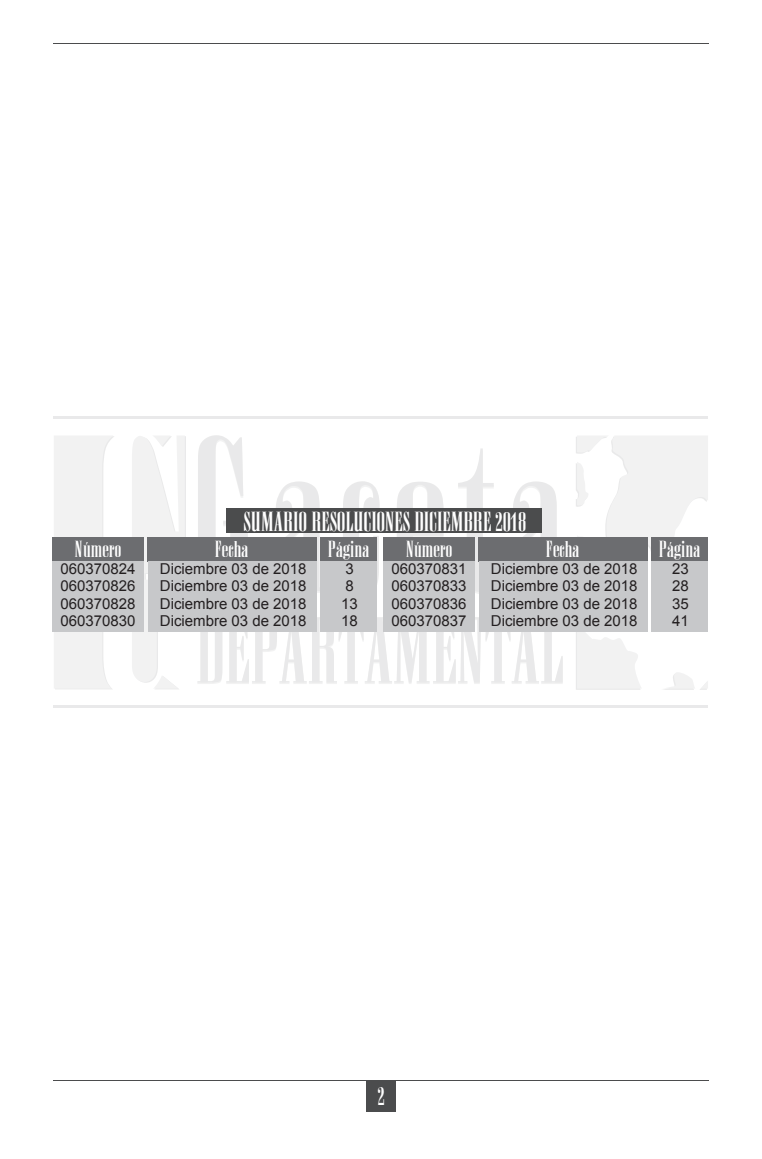
<style>
.page{position:relative;width:762px;height:1159px;background:#fff}
.page>*{position:absolute;margin:0;border:0;box-sizing:border-box;transform-origin:0 0}
.t1{font:23.75px "Anatevka";color:#fff}
.t2{font:22.5px "Anatevka";color:#fff}
.t3{font:20px "Anatevka";color:#fff}
.t4{font:15px "Arial";color:#231f20}
</style>
<div class="page">
<svg style="left:198px;top:435px;width:50px;height:102px"></svg>
<svg style="left:276px;top:481px;width:44px;height:113px"></svg>
<svg style="left:343px;top:481px;width:36px;height:102px"></svg>
<svg style="left:397px;top:482px;width:46px;height:55px"></svg>
<svg style="left:458px;top:448px;width:36px;height:146px"></svg>
<svg style="left:513px;top:481px;width:44px;height:56px"></svg>
<svg style="left:197px;top:617px;width:366px;height:67px"></svg>
<hr style="left:54px;top:705px;width:654px;height:2px;background:#4b4c4d">
<hr style="left:54px;top:416px;width:654px;height:2px;background:#4b4c4d">
<svg style="left:132px;top:436px;width:54px;height:253px"></svg>
<svg style="left:54px;top:436px;width:61px;height:253px"></svg>
<svg style="left:576px;top:436px;width:132px;height:141px"></svg>
<svg style="left:664px;top:672px;width:44px;height:18px"></svg>
<svg style="left:576px;top:631px;width:66px;height:59px"></svg>
<div style="left:366px;top:1080px;width:30px;height:31px;background:#4b4c4d"></div>
<hr style="left:53px;top:1080px;width:656px;height:1px;background:#4b4c4d">
<hr style="left:53px;top:43px;width:656px;height:1px;background:#4b4c4d">
<div style="left:52px;top:537px;width:91px;height:24px;background:#6c6d70"></div>
<div style="left:383px;top:537px;width:91px;height:24px;background:#6c6d70"></div>
<div style="left:147px;top:537px;width:169px;height:24px;background:#6c6d70"></div>
<div style="left:478px;top:537px;width:169px;height:24px;background:#6c6d70"></div>
<div style="left:320px;top:537px;width:57px;height:24px;background:#6c6d70"></div>
<div style="left:651px;top:537px;width:57px;height:24px;background:#6c6d70"></div>
<div style="left:52px;top:561px;width:91px;height:70px;background:#c7c8ca"></div>
<div style="left:383px;top:561px;width:91px;height:70px;background:#c7c8ca"></div>
<div style="left:148px;top:561px;width:168px;height:70px;background:#c7c8ca"></div>
<div style="left:479px;top:561px;width:168px;height:70px;background:#c7c8ca"></div>
<div style="left:320px;top:561px;width:57px;height:70px;background:#c7c8ca"></div>
<div style="left:651px;top:561px;width:57px;height:70px;background:#c7c8ca"></div>
<div style="left:227px;top:508px;width:315px;height:25px;background:#4b4c4d"></div>
<p class="t1" style="left:243px;top:507px;width:284px">SUMARIO RESOLUCIONES DICIEMBRE 2018</p>
<p class="t3" style="left:75px;top:537px;width:47px">Número</p>
<p class="t3" style="left:406px;top:537px;width:47px">Número</p>
<p class="t4" style="left:60px;top:559px;width:77px">060370824</p>
<p class="t4" style="left:60px;top:576px;width:77px">060370826</p>
<p class="t4" style="left:60px;top:594px;width:77px">060370828</p>
<p class="t4" style="left:60px;top:611px;width:77px">060370830</p>
<p class="t3" style="left:215px;top:537px;width:35px">Fecha</p>
<p class="t3" style="left:545px;top:537px;width:35px">Fecha</p>
<p class="t4" style="left:160px;top:559px;width:148px">Diciembre 03 de 2018</p>
<p class="t4" style="left:160px;top:576px;width:148px">Diciembre 03 de 2018</p>
<p class="t4" style="left:160px;top:594px;width:148px">Diciembre 03 de 2018</p>
<p class="t4" style="left:160px;top:611px;width:148px">Diciembre 03 de 2018</p>
<p class="t3" style="left:327px;top:537px;width:43px">Página</p>
<p class="t3" style="left:658px;top:537px;width:43px">Página</p>
<p class="t4" style="left:345px;top:559px;width:10px">3</p>
<p class="t4" style="left:345px;top:576px;width:10px">8</p>
<p class="t4" style="left:341px;top:594px;width:18px">13</p>
<p class="t4" style="left:341px;top:611px;width:18px">18</p>
<p class="t4" style="left:391px;top:559px;width:77px">060370831</p>
<p class="t4" style="left:391px;top:576px;width:77px">060370833</p>
<p class="t4" style="left:391px;top:594px;width:77px">060370836</p>
<p class="t4" style="left:391px;top:611px;width:77px">060370837</p>
<p class="t4" style="left:491px;top:559px;width:148px">Diciembre 03 de 2018</p>
<p class="t4" style="left:491px;top:576px;width:148px">Diciembre 03 de 2018</p>
<p class="t4" style="left:491px;top:594px;width:148px">Diciembre 03 de 2018</p>
<p class="t4" style="left:491px;top:611px;width:148px">Diciembre 03 de 2018</p>
<p class="t4" style="left:672px;top:559px;width:18px">23</p>
<p class="t4" style="left:672px;top:576px;width:18px">28</p>
<p class="t4" style="left:672px;top:594px;width:18px">35</p>
<p class="t4" style="left:672px;top:611px;width:18px">41</p>
<p class="t2" style="left:377px;top:1082px;width:9px">2</p>
</div>
